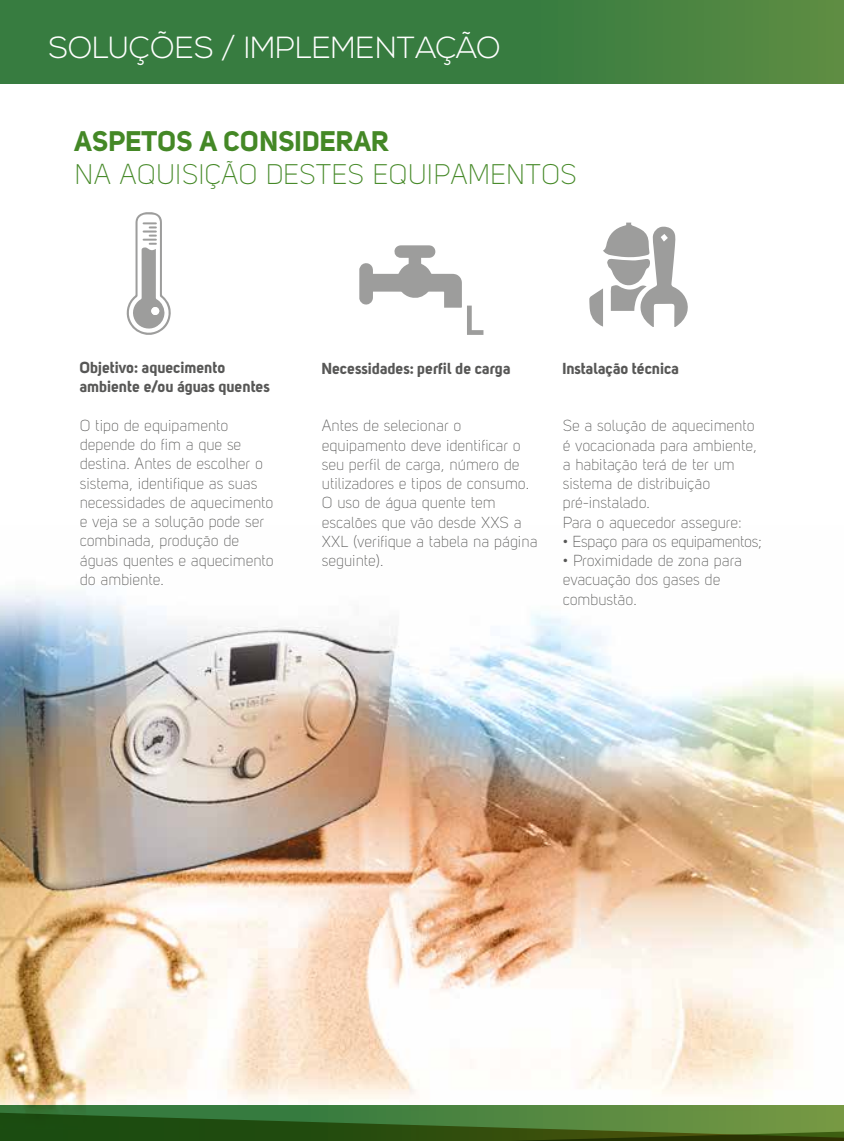
<style>
.page{position:relative;width:844px;height:1141px;background:#fff}
.page>*{position:absolute;margin:0;border:0;box-sizing:border-box;transform-origin:0 0}
.t1{font:700 159.08px "Nexa";color:#fff}
.t2{font:300 30.62px "Nexa";color:#fff}
.t3{font:28px "Uni Sans Light";color:#448826}
.t4{font:28px "Uni Sans Bold";color:#448826}
.t5{font:15.75px/19.2px "Uni Sans Light";color:#575756}
.t6{font:15.75px/19.2px "Uni Sans Bold";color:#575756}
.t7{font:15.75px "Uni Sans Light";letter-spacing:-.02em;color:#575756}
</style>
<div class="page">
<img style="left:0;top:590px;width:843px;height:515px">
<svg style="left:126px;top:212px;width:45px;height:123px"></svg>
<div style="left:151px;top:307px;width:8px;height:8px;background:#fff;border-radius:50%"></div>
<svg style="left:589px;top:223px;width:99px;height:104px"></svg>
<svg style="left:359px;top:245px;width:124px;height:90px"></svg>
<svg style="left:0;top:1105px;width:843px;height:36px;background:#3e6b29"></svg>
<div style="left:0;top:0;width:843px;height:84px;background:linear-gradient(to right,#2e783f,#4f8642)"></div>
<h1 class="t1" style="left:5px;top:-41px;width:211px">02</h1>
<h3 class="t4" style="left:74px;top:123px;width:316px">ASPETOS A CONSIDERAR</h3>
<h3 class="t3" style="left:74px;top:159px;width:503px">NA AQUISIÇÃO DESTES EQUIPAMENTOS</h3>
<h2 class="t2" style="left:49px;top:30px;width:454px">SOLUÇÕES / IMPLEMENTAÇÃO</h2>
<p class="t6" style="left:80px;top:358px;width:192px">Objetivo: aquecimento ambiente e/ou águas quentes</p>
<p class="t5" style="left:80px;top:416px;width:196px">O tipo de equipamento depende do fim a que se destina. Antes de escolher o sistema, identifique as suas necessidades de aquecimento e veja se a solução pode ser combinada, produção de águas quentes e aquecimento do ambiente.</p>
<p class="t6" style="left:322px;top:358px;width:190px">Necessidades: perfil de carga</p>
<p class="t5" style="left:322px;top:416px;width:217px">Antes de selecionar o equipamento deve identificar o seu perfil de carga, número de utilizadores e tipos de consumo.<br>O uso de água quente tem escalões que vão desde XXS a<br>XXL (verifique a tabela na página seguinte).</p>
<p class="t6" style="left:562px;top:358px;width:118px">Instalação técnica</p>
<p class="t5" style="left:562px;top:416px;width:195px">Se a solução de aquecimento é vocacionada para ambiente, a habitação terá de ter um sistema de distribuição pré-instalado.<br>Para o aquecedor assegure:</p>
<p class="t7" style="left:562px;top:533px;width:201px">• Espaço para os equipamentos;</p>
<p class="t5" style="left:562px;top:551px;width:181px">• Proximidade de zona para evacuação dos gases de combustão.</p>
</div>
